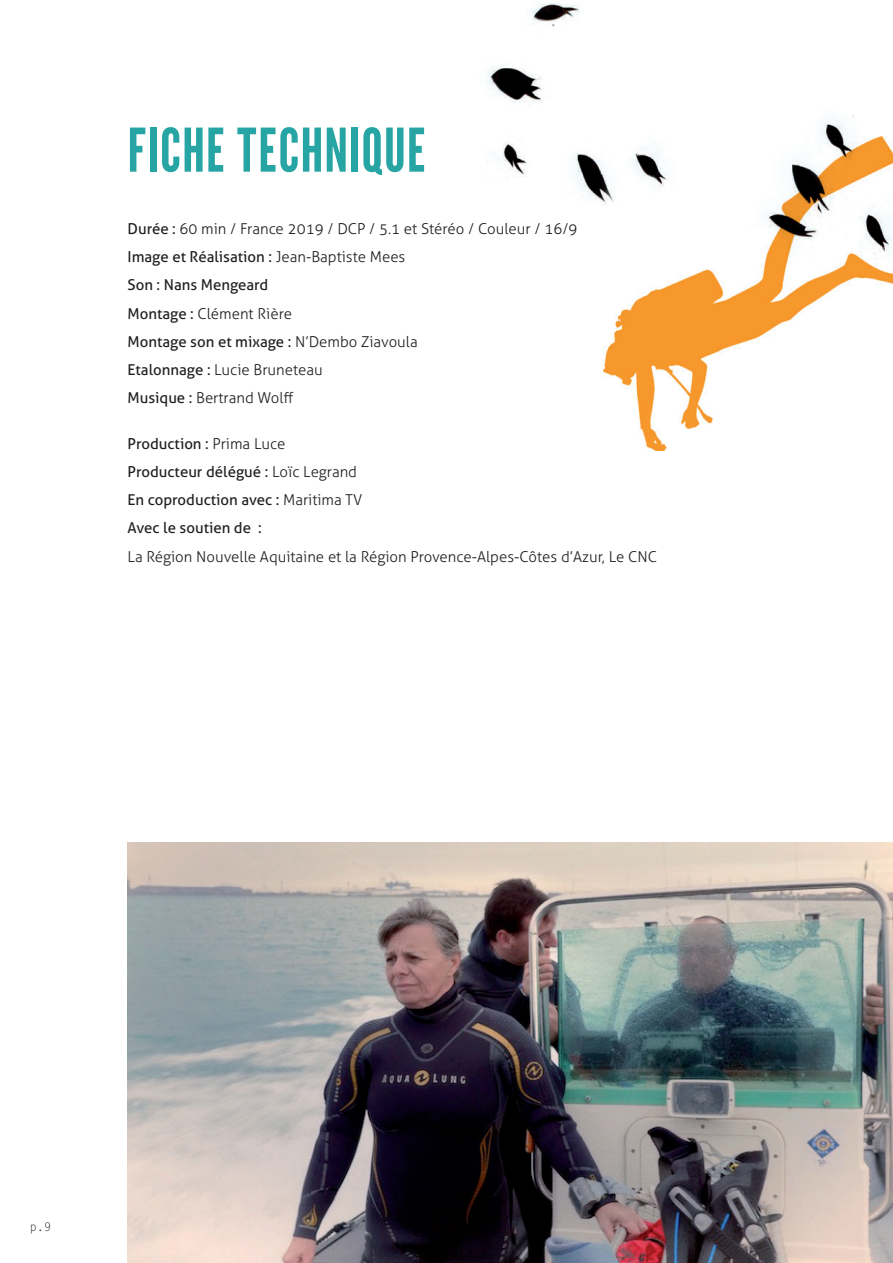
<style>
.page{position:relative;width:893px;height:1263px;background:#fff}
.page>*{position:absolute;margin:0;border:0;box-sizing:border-box;transform-origin:0 0}
.t1{font:60px "League Gothic";letter-spacing:.02em;color:#27a4a4}
.t2{font:300 15px/28.2px "Aller";color:#231f20}
.t3{font:15px/28.2px "Aller";color:#231f20}
.t4{font:12px "Letter Gothic Std";color:#231f20}
.s1{font-weight:400}
.s2{font-weight:300}
</style>
<div class="page">
<img style="left:604px;top:293px;width:224px;height:158px">
<img style="left:486px;top:3px;width:407px;height:290px">
<img style="left:128px;top:842px;width:765px;height:421px">
<h1 class="t1" style="left:128px;top:115px;width:299px">FICHE TECHNIQUE</h1>
<p class="t2" style="left:128px;top:215px;width:451px"><span class="s1">Durée :</span> 60 min / France 2019 / DCP / 5.1 et Stéréo / Couleur / 16/9<br><span class="s1">Image et Réalisation :</span> Jean-Baptiste Mees<br><span class="s1">Son : Nans Mengeard<br>Montage :</span> Clément Rière<br><span class="s1">Montage son et mixage :</span> N’Dembo Ziavoula<br><span class="s1">Etalonnage :</span> Lucie Bruneteau<br><span class="s1">Musique :</span> Bertrand Wolff</p>
<p class="t3" style="left:128px;top:429px;width:236px">Production : <span class="s2">Prima Luce<br></span>Producteur délégué : <span class="s2">Loïc Legrand<br></span>En coproduction avec : <span class="s2">Maritima TV<br></span>Avec le soutien de :</p>
<p class="t2" style="left:128px;top:542px;width:531px">La Région Nouvelle Aquitaine et la Région Provence-Alpes-Côtes d’Azur, Le CNC</p>
<p class="t4" style="left:30px;top:1220px;width:23px">p.9</p>
</div>
